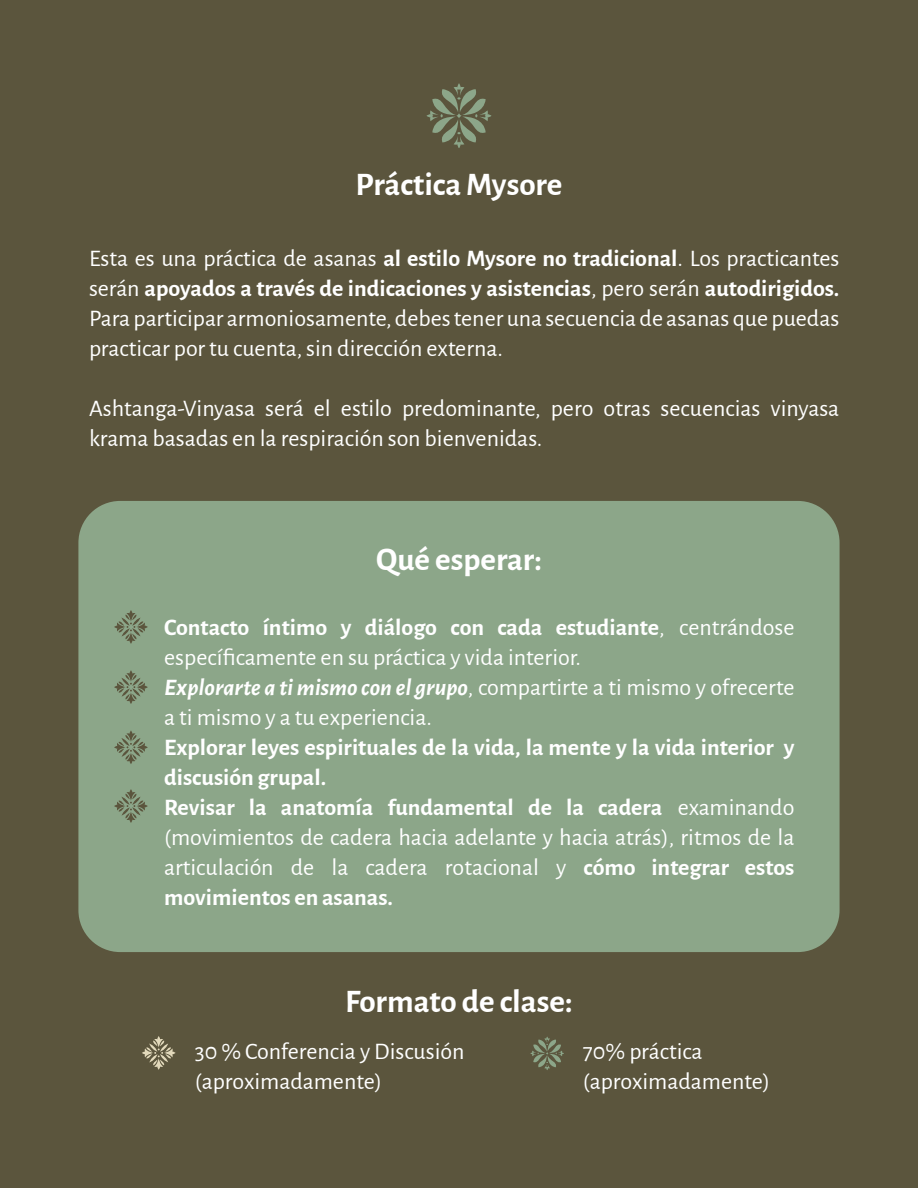
<style>
.page{position:relative;width:918px;height:1188px;background:#5b553d}
.page>*{position:absolute;margin:0;border:0;box-sizing:border-box;transform-origin:0 0}
.t1{font:700 33px "Alegreya Sans";color:#fff}
.t2{font:23.7px/30px "Alegreya Sans";color:#fff}
.t3{font:700 23.7px/30px "Alegreya Sans";color:#fff}
.s1{font-weight:700}
.s2{font-weight:700;font-style:italic}
.s3{font-weight:400}
</style>
<div class="page">
<div style="left:78px;top:501px;width:762px;height:451px;background:#8ca689;border-radius:42px"></div>
<svg style="left:427px;top:83px;width:64px;height:65px"></svg>
<svg style="left:114px;top:610px;width:34px;height:34px"></svg>
<svg style="left:114px;top:670px;width:34px;height:34px"></svg>
<svg style="left:114px;top:730px;width:34px;height:34px"></svg>
<svg style="left:114px;top:789px;width:34px;height:34px"></svg>
<svg style="left:142px;top:1036px;width:34px;height:34px"></svg>
<svg style="left:530px;top:1037px;width:34px;height:33px"></svg>
<h1 class="t1" style="left:355px;top:160px;width:209px">Práctica Mysore</h1>
<p class="t2" style="left:89px;top:242px;width:752px;text-align:justify">Esta es una práctica de asanas <span class="s1">al estilo Mysore no tradicional</span>. Los practicantes serán <span class="s1">apoyados a través de indicaciones y asistencias</span>, pero serán <span class="s1">autodirigidos.<br></span>Para participar armoniosamente, debes tener una secuencia de asanas que puedas practicar por tu cuenta, sin dirección externa.</p>
<p class="t2" style="left:89px;top:392px;width:752px">Ashtanga-Vinyasa será el estilo predominante, pero otras secuencias vinyasa krama basadas en la respiración son bienvenidas.</p>
<h1 class="t1" style="left:376px;top:535px;width:167px">Qué esperar:</h1>
<p class="t2" style="left:164px;top:611px;width:632px"><span class="s1">Contacto íntimo y diálogo con cada estudiante</span>, centrándose específicamente en su práctica y vida interior.<br><span class="s2">Explorarte a ti mismo con el grupo</span>, compartirte a ti mismo y ofrecerte a ti mismo y a tu experiencia.</p>
<p class="t3" style="left:164px;top:730px;width:632px">Explorar leyes espirituales de la vida, la mente y la vida interior y discusión grupal.<br>Revisar la anatomía fundamental de la cadera <span class="s3">examinando (movimientos de cadera hacia adelante y hacia atrás), ritmos de la articulación de la cadera rotacional y</span> cómo integrar estos movimientos en asanas.</p>
<h1 class="t1" style="left:345px;top:977px;width:229px">Formato de clase:</h1>
<p class="t2" style="left:195px;top:1035px;width:271px">30 % Conferencia y Discusión (aproximadamente)</p>
<p class="t2" style="left:583px;top:1035px;width:189px">70% práctica (aproximadamente)</p>
</div>
